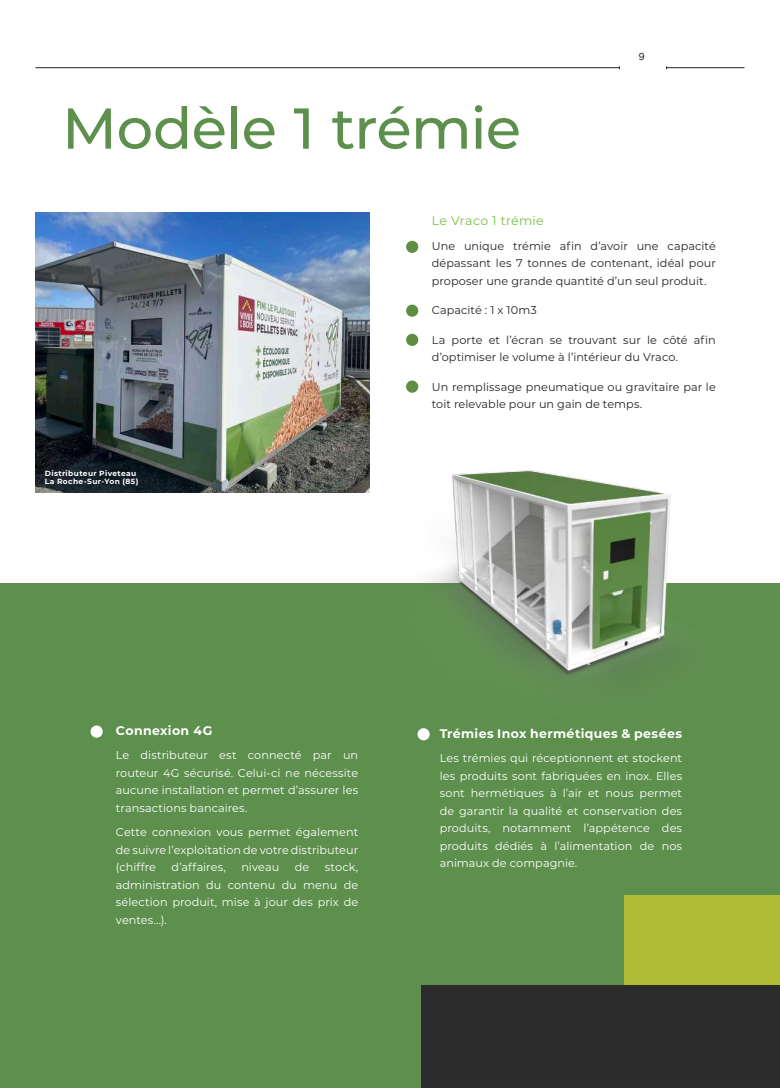
<style>
.page{position:relative;width:780px;height:1088px;background:#fff}
.page>*{position:absolute;margin:0;border:0;box-sizing:border-box;transform-origin:0 0}
.t1{font:500 57.5px "Montserrat";letter-spacing:-.01em;color:#5d904d}
.t2{font:700 12.5px "Montserrat";letter-spacing:.03em;color:#fff}
.t3{font:12.5px "Montserrat";letter-spacing:.025em;color:#79c142}
.t4{font:11.25px/17.5px "Montserrat";letter-spacing:.005em;color:#fff;text-align:justify}
.t5{font:11.25px/17.5px "Montserrat";letter-spacing:.005em;color:#212527}
.t6{font:10px "Pragmatica";color:#212527}
.t7{font:700 7.5px/8.8px "Montserrat";letter-spacing:.05em;color:#fff}
</style>
<div class="page">
<hr style="left:666px;top:67px;width:78px;height:1px;background:#212527">
<hr style="left:35px;top:67px;width:584px;height:1px;background:#212527">
<div style="left:0;top:584px;width:780px;height:504px;background:#5d8f4d"></div>
<img style="left:397px;top:470px;width:350px;height:210px">
<div style="left:406px;top:241px;width:12px;height:12px;background:#5f8e43;border-radius:50%"></div>
<div style="left:406px;top:305px;width:12px;height:12px;background:#5f8e43;border-radius:50%"></div>
<div style="left:406px;top:334px;width:12px;height:12px;background:#5f8e43;border-radius:50%"></div>
<div style="left:406px;top:380px;width:12px;height:13px;background:#5f8e43;border-radius:50%"></div>
<div style="left:91px;top:725px;width:12px;height:13px;background:#fff;border-radius:50%"></div>
<div style="left:624px;top:896px;width:156px;height:90px;background:#b1ba34"></div>
<div style="left:417px;top:728px;width:12px;height:12px;background:#fff;border-radius:50%"></div>
<div style="left:421px;top:986px;width:359px;height:102px;background:#2b2b2b"></div>
<img style="left:35px;top:212px;width:335px;height:281px">
<h1 class="t1" style="left:62px;top:88px;width:460px">Modèle 1 trémie</h1>
<p class="t6" style="left:638px;top:51px;width:7px">9</p>
<p class="t7" style="left:45px;top:468px;width:95px">Distributeur Piveteau<br>La Roche-Sur-Yon (85)</p>
<p class="t3" style="left:432px;top:212px;width:113px">Le Vraco 1 trémie</p>
<p class="t5" style="left:432px;top:236px;width:285px;text-align:justify">Une unique trémie afin d’avoir une capacité dépassant les 7 tonnes de contenant, idéal pour proposer une grande quantité d’un seul produit.</p>
<p class="t5" style="left:432px;top:301px;width:107px">Capacité : 1 x 10m3</p>
<p class="t5" style="left:432px;top:331px;width:285px">La porte et l’écran se trouvant sur le côté afin d’optimiser le volume à l’intérieur du Vraco.</p>
<p class="t5" style="left:432px;top:378px;width:285px">Un remplissage pneumatique ou gravitaire par le toit relevable pour un gain de temps.</p>
<p class="t2" style="left:116px;top:721px;width:98px">Connexion 4G</p>
<p class="t4" style="left:116px;top:746px;width:244px">Le distributeur est connecté par un routeur 4G sécurisé. Celui-ci ne nécessite aucune installation et permet d’assurer les transactions bancaires.</p>
<p class="t4" style="left:116px;top:823px;width:244px">Cette connexion vous permet également de suivre l’exploitation de votre distributeur (chiffre</p>
<p class="t4" style="left:171px;top:858px;width:56px">d’affaires,</p>
<p class="t4" style="left:241px;top:858px;width:39px">niveau</p>
<p class="t4" style="left:295px;top:858px;width:16px">de</p>
<p class="t4" style="left:116px;top:858px;width:244px;text-indent:209px">stock, administration du contenu du menu de sélection produit, mise à jour des prix de ventes…).</p>
<p class="t2" style="left:440px;top:724px;width:244px">Trémies Inox hermétiques &amp; pesées</p>
<p class="t4" style="left:440px;top:749px;width:244px">Les trémies qui réceptionnent et stockent les produits sont fabriquées en inox. Elles sont hermétiques à l’air et nous permet de garantir la qualité et conservation des produits, notamment l’appétence des produits dédiés à l’alimentation de nos animaux de compagnie.</p>
</div>
